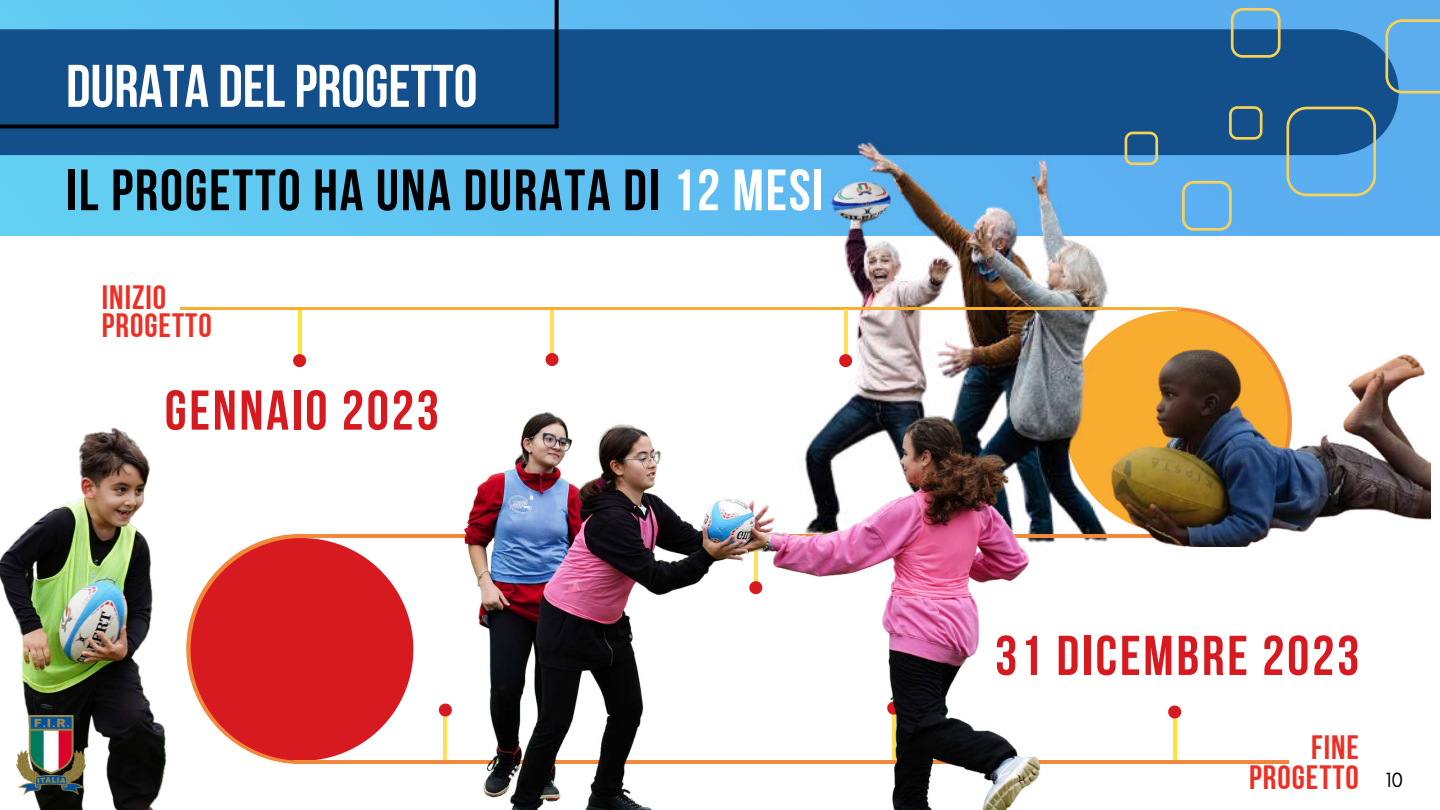
<style>
.page{position:relative;width:1440px;height:810px;background:#fff}
.page>*{position:absolute;margin:0;border:0;box-sizing:border-box;transform-origin:0 0}
.t1{font:60px "Bebas Neue Cyrillic";color:#fff}
.t2{font:58.1px "Bebas Neue Cyrillic";letter-spacing:.03em;color:#000}
.t3{font:56px "Bebas Neue Cyrillic";letter-spacing:.05em;color:#d71920}
.t4{font:33.7px/30px "Bebas Neue Cyrillic";letter-spacing:.03em;color:#ee2f24;text-align:right}
.t5{font:21px "Glacial Indifference";color:#000}
.s1{color:#fdfefe}
</style>
<div class="page">
<div style="left:0;top:0;width:1440px;height:236px;background:linear-gradient(to right,#62cff3,#5aa7ef)"></div>
<div style="left:0;top:29px;width:1399px;height:126px;background:#13508b"></div>
<svg style="left:0;top:0;width:559px;height:128px;background:#23679d"></svg>
<svg style="left:1231px;top:8px;width:50px;height:50px;background:#5587a3"></svg>
<svg style="left:1286px;top:107px;width:90px;height:63px;background:#39729f"></svg>
<svg style="left:1385px;top:19px;width:55px;height:74px;background:#66aad6"></svg>
<svg style="left:1229px;top:106px;width:34px;height:34px"></svg>
<hr style="left:1173px;top:712px;width:4px;height:52px;background:#ffe533">
<svg style="left:1168px;top:705px;width:13px;height:13px"></svg>
<div style="left:260px;top:538px;width:59px;height:223px;background:#d71920"></div>
<hr style="left:550px;top:308px;width:4px;height:51px;background:#ffde59">
<svg style="left:546px;top:353px;width:13px;height:13px"></svg>
<hr style="left:293px;top:760px;width:995px;height:4px;background:#f2883b">
<img style="left:756px;top:112px;width:464px;height:196px">
<hr style="left:296px;top:534px;width:885px;height:4px;background:#f2883b">
<hr style="left:298px;top:309px;width:4px;height:52px;background:#ffe533">
<svg style="left:293px;top:354px;width:13px;height:13px"></svg>
<hr style="left:181px;top:308px;width:1000px;height:2px;background:#f9ad30">
<img style="left:0;top:215px;width:260px;height:595px">
<img style="left:17px;top:715px;width:69px;height:79px">
<img style="left:319px;top:412px;width:722px;height:398px">
<img style="left:830px;top:170px;width:601px;height:377px">
<img style="left:821px;top:163px;width:79px;height:79px">
<p class="t1" style="left:66px;top:62px;width:413px">DURATA DELPROGETTO</p>
<p class="t2" style="left:66px;top:167px;width:759px">IL PROGETTO HA UNA DURATA DI <span class="s1">12 MESI</span></p>
<p class="t4" style="left:102px;top:286px;width:111px;line-height:28.5px;text-align:left">INIZIO<br>PROGETTO</p>
<p class="t3" style="left:165px;top:388px;width:276px">GENNAIO 2023</p>
<p class="t3" style="left:995px;top:633px;width:366px">31 DICEMBRE 2023</p>
<p class="t4" style="left:1249px;top:735px;width:111px">FINE<br>PROGETTO</p>
<p class="t5" style="left:1386px;top:767px;width:19px">10</p>
</div>
